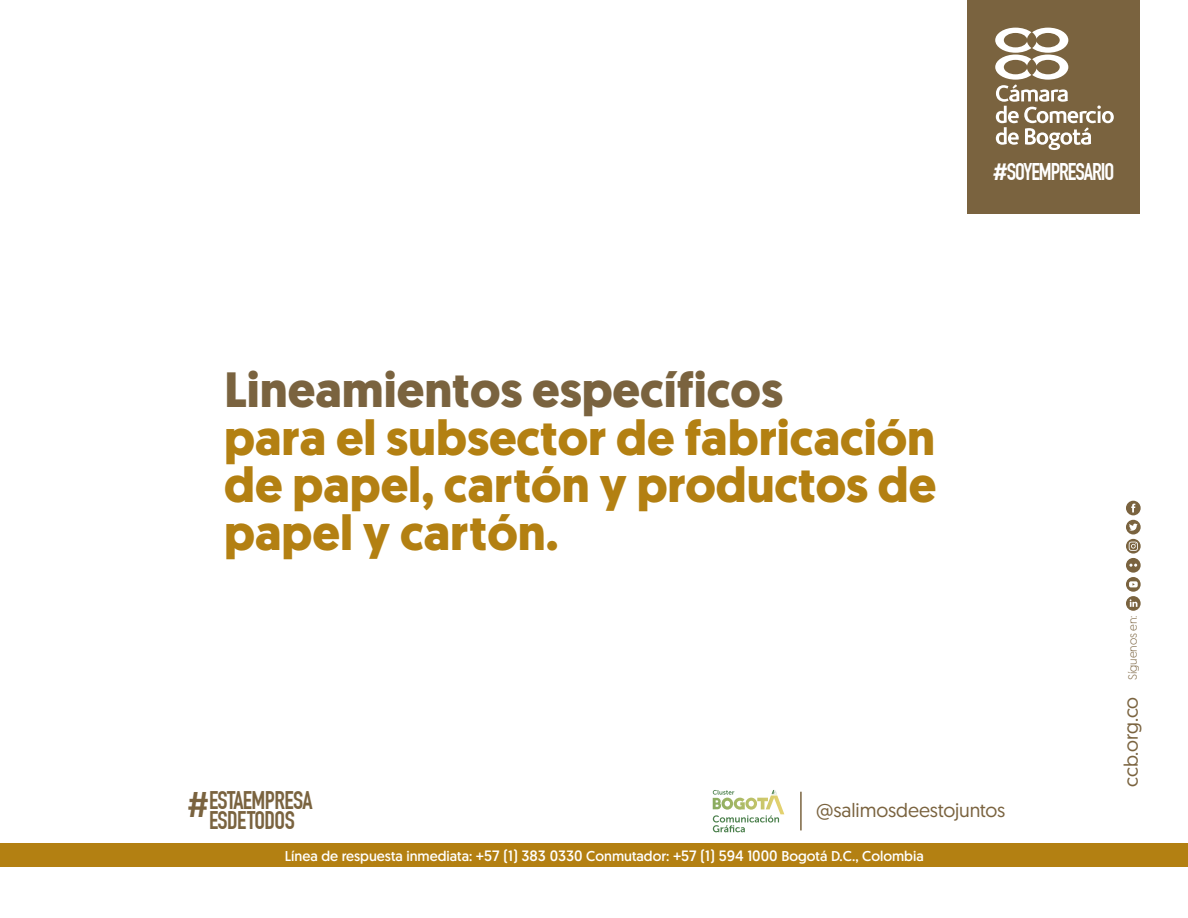
<style>
.page{position:relative;width:1188px;height:918px;background:#fff}
.page>*{position:absolute;margin:0;border:0;box-sizing:border-box;transform-origin:0 0}
.t1{font:700 49.5px/47.8px "Geomanist";color:#b38012;text-align:justify}
.t2{font:700 49.5px "Geomanist";color:#7a633f}
.t3{font:700 24.9px/19.5px "DIN Condensed";letter-spacing:-.025em;color:#7a633f;text-align:center}
.t4{font:700 23.7px "DIN Condensed";letter-spacing:-.045em;color:#fff}
.t5{font:19.5px "Geomanist";letter-spacing:-.005em;color:#7a633f}
.t6{font:14.25px "Geomanist";color:#fff}
.t7{font:300 11.85px "Geomanist";color:#7a633f}
.s1{font-family:"Geomanist";font-weight:500}
.s2{font-family:"DIN Pro";font-weight:500;font-size:34.95px}
.s3{font-size:15px}
</style>
<div class="page">
<div style="left:967px;top:1px;width:173px;height:213px;background:#7a633f"></div>
<svg style="left:995px;top:28px;width:119px;height:122px"></svg>
<svg style="left:1126px;top:501px;width:15px;height:110px"></svg>
<div style="left:0;top:843px;width:1188px;height:23px;background:#b38012"></div>
<svg style="left:713px;top:790px;width:71px;height:42px"></svg>
<hr style="left:800px;top:792px;width:2px;height:38px;background:#7a633f">
<h3 class="t4" style="left:993px;top:158px;width:123px"><span class="s1">#</span>SOYEMPRESARIO</h3>
<h1 class="t2" style="left:224px;top:356px;width:560px">Lineamientos específicos</h1>
<h1 class="t1" style="left:224px;top:413px;width:714px">para el subsector de fabricación de papel, cartón y productos de papel y cartón.</h1>
<h2 class="t3" style="left:186px;top:791px;width:128px"><span class="s2">#</span>ESTAEMPRESA<br>ESDETODOS</h2>
<h3 class="t5" style="left:816px;top:798px;width:191px">@salimosdeestojuntos</h3>
<p class="t6" style="left:285px;top:847px;width:641px">Línea de respuesta inmediata: <span class="s3">+57 (1) 383 0330</span> Conmutador: <span class="s3">+57 (1) 594 1000</span> Bogotá D.C., Colombia</p>
<p class="t7" style="left:1125px;top:680px;width:66px;rotate:-90deg">Síguenos en:</p>
<h3 class="t5" style="left:1118px;top:787px;width:92px;rotate:-90deg">ccb.org.co</h3>
</div>
